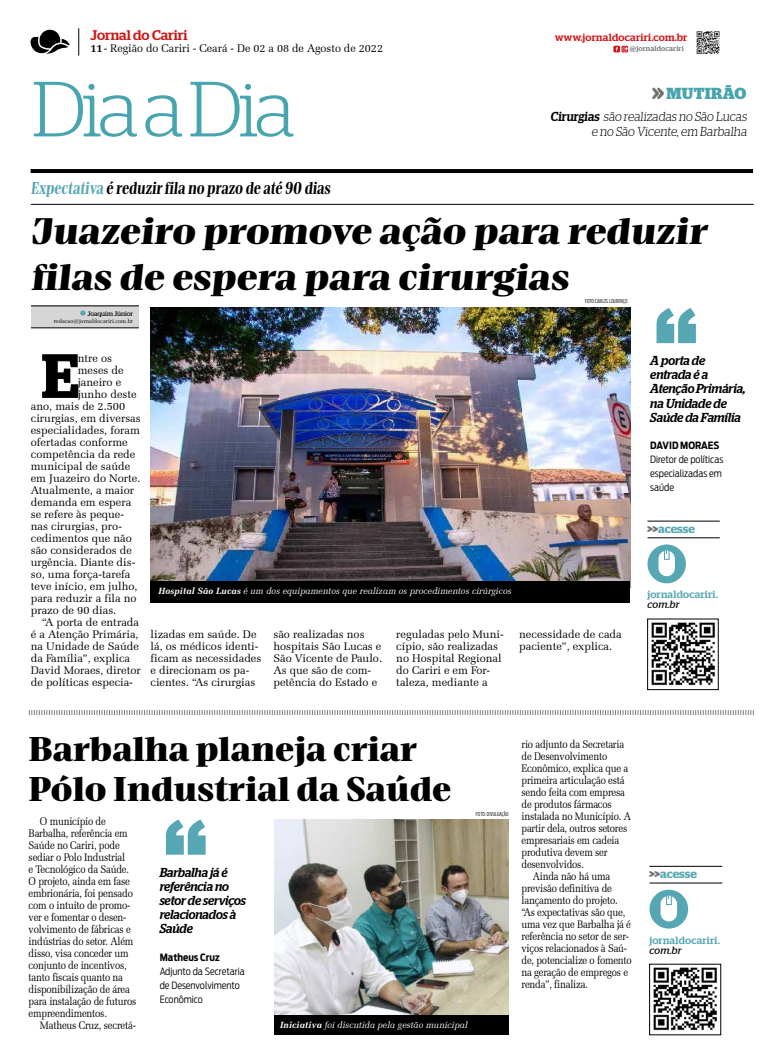
<style>
.page{position:relative;width:780px;height:1063px;background:#fff}
.page>*{position:absolute;margin:0;border:0;box-sizing:border-box;transform-origin:0 0}
.t1{font:300 78px "Stag";letter-spacing:-.05em;color:#48a4af}
.t2{font:600 62.4px "Stag";color:#000}
.t3{font:900 34.4px/46px "Bridge Head";color:#000;scale:1.23 1}
.t4{font:900 32px/40px "Bridge Head";color:#000;scale:1.22 1}
.t5{font:800 16px "Bridge Head";color:#000;scale:.9 1}
.t6{font:700 16px "Stag";letter-spacing:.02em;color:#48a4af}
.t7{font:500 14px "Stag";color:#cd1719}
.t8{font:italic 500 13px/14px "Stag";letter-spacing:-.01em;color:#000}
.t9{font:300 13px/15px "Stag";color:#000;text-align:right;scale:.9 1}
.t10{font:600 12px "Stag";color:#56a7b3}
.t11{font:11px/12px "Zapf Elliptical 711 BT";letter-spacing:-.02em;color:#000;scale:.88 1}
.t12{font:11px/12px "Zapf Elliptical 711 BT";color:#000}
.t13{font:11px "Zapf Elliptical 711 BT";letter-spacing:-.02em;color:#000}
.t14{font:500 10.4px "Stag";letter-spacing:.02em;color:#56a7b3}
.t15{font:500 10.4px "Stag";letter-spacing:.025em;color:#d21418}
.t16{font:italic 10.4px "Stag";letter-spacing:.02em;color:#000}
.t17{font:300 10px/14px "Antenna Cond";color:#000}
.t18{font:700 10px "Antenna Cond";color:#000}
.t19{font:italic 9px "Zapf Elliptical 711 BT";letter-spacing:.01em;color:#fff}
.t20{font:500 7.2px "Stag";letter-spacing:.025em;color:#7c7b7b}
.t21{font:6.6px "Stag";color:#000}
.t22{font:5.7px "Zapf Elliptical 711 BT";color:#000}
.t23{font:300 5.3px "Antenna Extra Cond";letter-spacing:.02em;color:#000}
.s1{font-weight:700}
.s2{color:#706f6f}
.s3{font-weight:500}
.s4{color:#56a7b3}
.s5{font-weight:700;color:#706f6f}
</style>
<div class="page">
<svg style="left:31px;top:30px;width:39px;height:24px"></svg>
<svg style="left:79px;top:28px;width:1px;height:28px"></svg>
<img style="left:696px;top:31px;width:24px;height:23px">
<div style="left:613px;top:46px;width:7px;height:6px;background:#d21418"></div>
<svg style="left:621px;top:46px;width:7px;height:6px"></svg>
<svg style="left:615px;top:47px;width:12px;height:4px"></svg>
<div style="left:647px;top:544px;width:39px;height:39px;background:#56a7b3;border-radius:50%"></div>
<div style="left:658px;top:551px;width:16px;height:25px;background:#fff;border-radius:8px"></div>
<svg style="left:664px;top:550px;width:5px;height:10px"></svg>
<img style="left:651px;top:622px;width:64px;height:64px">
<div style="left:647px;top:619px;width:71px;height:71px;border:1px solid #000"></div>
<hr style="left:647px;top:538px;width:72px;height:1px;background:#000">
<hr style="left:647px;top:521px;width:72px;height:1px;background:#000">
<hr style="left:31px;top:169px;width:722px;height:4px;background:#000">
<svg style="left:656px;top:308px;width:39px;height:35px"></svg>
<div style="left:31px;top:306px;width:108px;height:22px;background:#d6d6d6"></div>
<hr style="left:31px;top:328px;width:108px;height:1px;background:#000">
<hr style="left:31px;top:306px;width:108px;height:1px;background:#000">
<svg style="left:80px;top:310px;width:6px;height:6px"></svg>
<img style="left:150px;top:308px;width:480px;height:273px">
<div style="left:150px;top:581px;width:480px;height:22px;background:#000"></div>
<hr style="left:31px;top:204px;width:722px;height:1px;background:#000">
<img style="left:274px;top:820px;width:234px;height:195px">
<div style="left:274px;top:1015px;width:234px;height:20px;background:#000"></div>
<svg style="left:28px;top:710px;width:726px;height:5px"></svg>
<svg style="left:166px;top:819px;width:40px;height:36px"></svg>
<img style="left:653px;top:967px;width:64px;height:64px">
<hr style="left:649px;top:883px;width:73px;height:1px;background:#000">
<hr style="left:649px;top:866px;width:73px;height:1px;background:#000">
<div style="left:649px;top:890px;width:39px;height:39px;background:#56a7b3;border-radius:50%"></div>
<div style="left:660px;top:896px;width:17px;height:25px;background:#fff;border-radius:8px"></div>
<svg style="left:666px;top:895px;width:5px;height:10px"></svg>
<p class="t7" style="left:91px;top:27px;width:98px">Jornal do Cariri</p>
<p class="t12" style="left:91px;top:42px;width:294px"><span class="s1">11</span>- Região do Cariri - Ceará - De 02 a 08 de Agosto de 2022</p>
<h1 class="t1" style="left:32px;top:65px;width:264px">Dia a Dia</h1>
<p class="t15" style="left:555px;top:31px;width:134px">www.jornaldocariri.com.br</p>
<p class="t20" style="left:630px;top:45px;width:55px">@jornaldocariri</p>
<h3 class="t6" style="left:652px;top:84px;width:95px"><span class="s2">&gt;&gt;</span> MUTIRÃO</h3>
<p class="t9" style="left:550px;top:109px;width:221px"><span class="s3">Cirurgias</span> são realizadas no São Lucas e no São Vicente,em Barbalha</p>
<h3 class="t5" style="left:31px;top:177px;width:336px"><span class="s4">Expectativa</span> é reduzir fila no prazo de até 90 dias</h3>
<h3 class="t3" style="left:31px;top:207px;width:554px">Juazeiro promove ação para reduzir filas de espera para cirurgias</h3>
<p class="t21" style="left:87px;top:309px;width:47px">Joaquim Júnior</p>
<p class="t22" style="left:54px;top:317px;width:81px">redacao@jornaldocariri.com.br</p>
<p class="t23" style="left:585px;top:298px;width:44px">FOTO:CARLOS LOURENÇO</p>
<h2 class="t2" style="left:41px;top:339px;width:39px">E</h2>
<p class="t13" style="left:78px;top:352px;width:36px">ntre os</p>
<p class="t13" style="left:78px;top:364px;width:47px">meses de</p>
<p class="t12" style="left:78px;top:376px;width:45px">janeiro e</p>
<p class="t12" style="left:78px;top:388px;width:60px">junho deste</p>
<p class="t12" style="left:31px;top:400px;width:96px">ano, mais de 2.500</p>
<p class="t12" style="left:31px;top:412px;width:111px">cirurgias, em diversas</p>
<p class="t12" style="left:31px;top:424px;width:111px">especialidades, foram</p>
<p class="t12" style="left:31px;top:436px;width:98px">ofertadas conforme</p>
<p class="t12" style="left:31px;top:448px;width:106px">competência da rede</p>
<p class="t12" style="left:31px;top:460px;width:101px">municipal de saúde</p>
<p class="t12" style="left:31px;top:472px;width:111px">em Juazeiro do Norte.</p>
<p class="t12" style="left:31px;top:484px;width:105px">Atualmente, a maior</p>
<p class="t12" style="left:31px;top:496px;width:102px">demanda em espera</p>
<p class="t12" style="left:31px;top:508px;width:95px">se refere às peque-</p>
<p class="t12" style="left:31px;top:520px;width:93px">nas cirurgias, pro-</p>
<p class="t12" style="left:31px;top:532px;width:103px">cedimentos que não</p>
<p class="t12" style="left:31px;top:544px;width:103px">são considerados de</p>
<p class="t12" style="left:31px;top:556px;width:106px">urgência. Diante dis-</p>
<p class="t12" style="left:31px;top:568px;width:101px">so, uma força-tarefa</p>
<p class="t12" style="left:31px;top:580px;width:108px">teve início, em julho,</p>
<p class="t12" style="left:31px;top:592px;width:107px">para reduzir a fila no</p>
<p class="t12" style="left:31px;top:604px;width:87px">prazo de 90 dias.</p>
<p class="t12" style="left:42px;top:616px;width:98px">“A porta de entrada</p>
<p class="t12" style="left:31px;top:628px;width:109px">é a Atenção Primária,</p>
<p class="t12" style="left:31px;top:640px;width:110px">na Unidade de Saúde</p>
<p class="t12" style="left:31px;top:652px;width:101px">da Família”, explica</p>
<p class="t12" style="left:31px;top:664px;width:111px">David Moraes, diretor</p>
<p class="t12" style="left:31px;top:676px;width:104px">de políticas especia-</p>
<p class="t19" style="left:158px;top:586px;width:354px"><span class="s1">Hospital São Lucas</span> é um dos equipamentos que realizam os procedimentos cirúrgicos</p>
<p class="t12" style="left:150px;top:628px;width:112px">lizadas em saúde. De lá, os médicos identi&shy;ficam as necessidades e direcionam os pa&shy;cientes. “As cirurgias</p>
<p class="t12" style="left:273px;top:628px;width:110px">são realizadas nos hospitais São Lucas e<br>São Vicente de Paulo.<br>As que são de com&shy;petência do Estado e</p>
<p class="t12" style="left:396px;top:628px;width:109px">reguladas pelo Muni&shy;cípio, são realizadas no Hospital Regional do Cariri e em For&shy;taleza, mediante a</p>
<p class="t12" style="left:519px;top:628px;width:104px">necessidade de cada paciente”, explica.</p>
<p class="t8" style="left:650px;top:354px;width:97px">A porta de entrada é a<br>Atenção Primária, na Unidade de<br>Saúde da Família</p>
<p class="t18" style="left:650px;top:440px;width:71px">DAVID MORAES</p>
<p class="t17" style="left:650px;top:453px;width:74px">Diretor de políticas especializadas em saúde</p>
<p class="t10" style="left:647px;top:522px;width:49px"><span class="s5">&gt;&gt;</span>acesse</p>
<p class="t14" style="left:647px;top:589px;width:72px">jornaldocariri.</p>
<p class="t16" style="left:647px;top:599px;width:34px">com.br</p>
<h3 class="t4" style="left:29px;top:729px;width:348px">Barbalha planeja criar<br>Pólo Industrial da Saúde</h3>
<p class="t11" style="left:29px;top:815px;width:124px;text-indent:11px">O município de<br>Barbalha, referência em<br>Saúde no Cariri, pode sediar o Polo Industrial<br>e Tecnológico da Saúde.<br>O projeto, ainda em fase embrionária, foi pensado com o intuito de promo&shy;ver e fomentar o desen&shy;volvimento de fábricas e indústrias do setor. Além disso, visa conceder um conjunto de incentivos, tanto fiscais quanto na disponibilização de área para instalação de futuros empreendimentos.</p>
<p class="t11" style="left:40px;top:1019px;width:110px">Matheus Cruz, secretá-</p>
<p class="t8" style="left:160px;top:865px;width:88px">Barbalha já é referência no setor de serviços relacionados à<br>Saúde</p>
<p class="t18" style="left:160px;top:951px;width:61px">Matheus Cruz</p>
<p class="t17" style="left:160px;top:964px;width:86px">Adjunto da Secretaria de Desenvolvimento<br>Econômico</p>
<p class="t19" style="left:280px;top:1020px;width:189px"><span class="s1">Iniciativa</span> foi discutida pela gestão municipal</p>
<p class="t23" style="left:476px;top:811px;width:34px">FOTO: DIVULGAÇÃO</p>
<p class="t11" style="left:521px;top:738px;width:118px">rio adjunto da Secretaria</p>
<p class="t11" style="left:521px;top:750px;width:99px">de Desenvolvimento</p>
<p class="t11" style="left:521px;top:762px;width:123px">Econômico, explica que a</p>
<p class="t11" style="left:521px;top:774px;width:119px">primeira articulação está</p>
<p class="t11" style="left:521px;top:786px;width:119px">sendo feita com empresa</p>
<p class="t11" style="left:521px;top:798px;width:104px">de produtos fármacos</p>
<p class="t11" style="left:521px;top:810px;width:126px">instalada no Município. A</p>
<p class="t11" style="left:521px;top:822px;width:122px">partir dela, outros setores</p>
<p class="t11" style="left:521px;top:834px;width:113px">empresariais em cadeia</p>
<p class="t11" style="left:521px;top:846px;width:99px">produtiva devem ser</p>
<p class="t11" style="left:521px;top:858px;width:72px">desenvolvidos.</p>
<p class="t11" style="left:533px;top:870px;width:89px">Ainda não há uma</p>
<p class="t11" style="left:521px;top:882px;width:104px">previsão definitiva de</p>
<p class="t11" style="left:521px;top:894px;width:111px">lançamento do projeto.</p>
<p class="t11" style="left:521px;top:906px;width:119px">“As expectativas são que,</p>
<p class="t11" style="left:521px;top:918px;width:126px">uma vez que Barbalha já é</p>
<p class="t11" style="left:521px;top:930px;width:124px">referência no setor de ser-</p>
<p class="t11" style="left:521px;top:942px;width:121px">viços relacionados à Saú-</p>
<p class="t11" style="left:521px;top:954px;width:127px">de, potencialize o fomento</p>
<p class="t11" style="left:521px;top:966px;width:123px">na geração de empregos e</p>
<p class="t11" style="left:521px;top:978px;width:77px">renda”, finaliza.</p>
<p class="t10" style="left:649px;top:867px;width:49px"><span class="s5">&gt;&gt;</span>acesse</p>
<p class="t14" style="left:649px;top:934px;width:72px">jornaldocariri.</p>
<p class="t16" style="left:649px;top:944px;width:34px">com.br</p>
</div>
